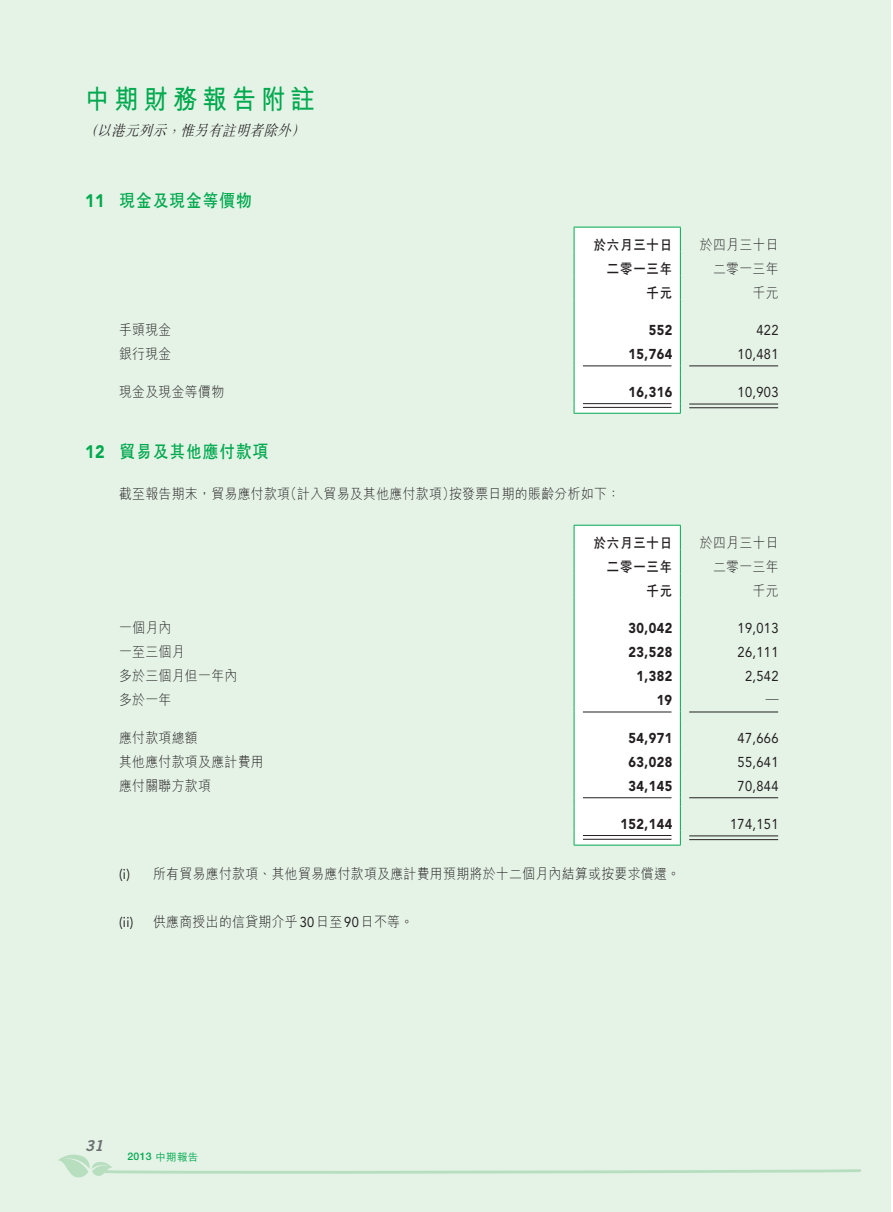
<style>
.page{position:relative;width:893px;height:1212px;background:#fff}
.page>*{position:absolute;margin:0;border:0;box-sizing:border-box;transform-origin:0 0}
.t1{font:700 27px "M Hei HK";letter-spacing:.21em;color:#00a94e;scale:.9 1}
._3__標題{font:700 18px "C Hei 2 HK";letter-spacing:.03em;color:#00a94e;scale:.9 1}
._3__標題-2{font:900 18px "Avenir LT Std";color:#00a94e;scale:.9 1}
.t2{font:italic 300 15px "M Sung HK";color:#231f20;scale:.9 1}
.t3{font:15px "Trade Gothic LT Std Bd 2 Obl";color:#6c6d70}
._1__內文{font:300 14.25px "M Hei HK";letter-spacing:.03em;color:#231f20;scale:.9 1}
._1__內文-2{font:14.25px "Avenir LT Std";letter-spacing:.03em;color:#231f20;scale:.9 1}
._1__內文-3{font:900 14.25px "Avenir LT Std";letter-spacing:.03em;color:#231f20;scale:.9 1}
._1__內文-4{font:700 14.25px "C Hei 2 HK";letter-spacing:.03em;color:#231f20;scale:.9 1}
.t4{font:500 10.5px "Helvetica Neue LT Std";color:#00a94e}
.s1{font-family:"Avenir LT Std";font-weight:400}
.s2{font-family:"M Hei HK"}
</style>
<div class="page">
<div style="left:0;top:0;width:891px;height:1212px;background:#e5f3e7"></div>
<svg style="left:58px;top:1154px;width:803px;height:24px"></svg>
<div style="left:574px;top:227px;width:107px;height:186px;background:#fff"></div>
<hr style="left:574px;top:413px;width:107px;height:1px;background:#00a94e">
<hr style="left:583px;top:365px;width:88px;height:1px;background:#231f20">
<hr style="left:689px;top:365px;width:89px;height:1px;background:#231f20">
<hr style="left:583px;top:403px;width:88px;height:1px;background:#231f20">
<hr style="left:583px;top:407px;width:88px;height:1px;background:#231f20">
<hr style="left:689px;top:404px;width:89px;height:1px;background:#231f20">
<hr style="left:689px;top:407px;width:89px;height:1px;background:#231f20">
<hr style="left:574px;top:845px;width:107px;height:1px;background:#00a94e">
<div style="left:574px;top:525px;width:107px;height:320px;background:#fff"></div>
<hr style="left:583px;top:712px;width:88px;height:1px;background:#231f20">
<hr style="left:689px;top:712px;width:89px;height:1px;background:#231f20">
<hr style="left:583px;top:797px;width:88px;height:1px;background:#231f20">
<hr style="left:689px;top:797px;width:89px;height:1px;background:#231f20">
<hr style="left:583px;top:835px;width:88px;height:1px;background:#231f20">
<hr style="left:583px;top:839px;width:88px;height:1px;background:#231f20">
<hr style="left:689px;top:835px;width:89px;height:1px;background:#231f20">
<hr style="left:689px;top:839px;width:89px;height:1px;background:#231f20">
<h1 class="t1" style="left:85px;top:80px;width:257px">中期財務報告附註</h1>
<p class="t2" style="left:291px;top:120px;width:22px">(</p>
<p class="t2" style="left:180px;top:120px;width:130px">惟另有註明者除外</p>
<p class="t2" style="left:97px;top:120px;width:84px">以港元列示</p>
<p class="t2" style="left:83px;top:120px;width:22px">（</p>
<p class="t2" style="left:166px;top:120px;width:22px">，</p>
<p class="_3__標題-2" style="left:85px;top:190px;width:23px">11</p>
<p class="_3__標題" style="left:119px;top:192px;width:149px">現金及現金等價物</p>
<p class="_1__內文" style="left:119px;top:323px;width:60px">手頭現金</p>
<p class="_1__內文" style="left:119px;top:347px;width:60px">銀行現金</p>
<p class="_1__內文" style="left:119px;top:384px;width:118px">現金及現金等價物</p>
<p class="_1__內文-4" style="left:593px;top:237px;width:89px">於六月三十日</p>
<p class="_1__內文-4" style="left:607px;top:261px;width:74px">二零一三年</p>
<p class="_1__內文-4" style="left:646px;top:285px;width:30px">千元</p>
<p class="_1__內文-3" style="left:649px;top:322px;width:28px">552</p>
<p class="_1__內文-3" style="left:629px;top:346px;width:50px">15,764</p>
<p class="_1__內文-3" style="left:629px;top:383px;width:50px">16,316</p>
<p class="_3__標題-2" style="left:85px;top:441px;width:23px">12</p>
<p class="_3__標題" style="left:119px;top:442px;width:168px">貿易及其他應付款項</p>
<p class="_1__內文" style="left:119px;top:486px;width:192px">截至報告期末，貿易應付款項</p>
<p class="_1__內文" style="left:284px;top:486px;width:192px">（計入貿易及其他應付款項）</p>
<p class="_1__內文" style="left:449px;top:486px;width:192px">按發票日期的賬齡分析如下：</p>
<p class="_1__內文-4" style="left:593px;top:535px;width:89px">於六月三十日</p>
<p class="_1__內文-4" style="left:607px;top:559px;width:74px">二零一三年</p>
<p class="_1__內文-4" style="left:646px;top:583px;width:30px">千元</p>
<p class="_1__內文" style="left:119px;top:621px;width:60px">一個月內</p>
<p class="_1__內文-3" style="left:629px;top:620px;width:50px">30,042</p>
<p class="_1__內文" style="left:119px;top:645px;width:74px">一至三個月</p>
<p class="_1__內文-3" style="left:629px;top:644px;width:50px">23,528</p>
<p class="_1__內文" style="left:119px;top:669px;width:133px">多於三個月但一年內</p>
<p class="_1__內文-3" style="left:637px;top:668px;width:41px">1,382</p>
<p class="_1__內文" style="left:119px;top:693px;width:60px">多於一年</p>
<p class="_1__內文-3" style="left:657px;top:692px;width:19px">19</p>
<p class="_1__內文" style="left:119px;top:730px;width:89px">應付款項總額</p>
<p class="_1__內文-3" style="left:629px;top:729px;width:50px">54,971</p>
<p class="_1__內文" style="left:119px;top:754px;width:162px">其他應付款項及應計費用</p>
<p class="_1__內文-3" style="left:629px;top:753px;width:50px">63,028</p>
<p class="_1__內文" style="left:119px;top:778px;width:104px">應付關聯方款項</p>
<p class="_1__內文-3" style="left:629px;top:777px;width:50px">34,145</p>
<p class="_1__內文-2" style="left:119px;top:866px;width:14px">)i(</p>
<p class="_1__內文-2" style="left:119px;top:914px;width:17px">)i i(</p>
<p class="_1__內文-3" style="left:621px;top:815px;width:59px">152,144</p>
<p class="_1__內文" style="left:153px;top:867px;width:587px">所有貿易應付款項、其他貿易應付款項及應計費用預期將於十二個月內結算或按要求償還。</p>
<p class="_1__內文" style="left:153px;top:915px;width:291px">供應商授出的信貸期介乎<span class="s1">30</span>日至<span class="s1">90</span>日不等。</p>
<p class="_1__內文" style="left:700px;top:237px;width:89px">於四月三十日</p>
<p class="_1__內文" style="left:713px;top:261px;width:74px">二零一三年</p>
<p class="_1__內文" style="left:752px;top:285px;width:30px">千元</p>
<p class="_1__內文-2" style="left:756px;top:322px;width:26px">422</p>
<p class="_1__內文-2" style="left:737px;top:346px;width:47px">10,481</p>
<p class="_1__內文-2" style="left:737px;top:384px;width:47px">10,903</p>
<p class="_1__內文" style="left:700px;top:535px;width:89px">於四月三十日</p>
<p class="_1__內文" style="left:713px;top:559px;width:74px">二零一三年</p>
<p class="_1__內文" style="left:752px;top:583px;width:30px">千元</p>
<p class="_1__內文-2" style="left:737px;top:620px;width:47px">19,013</p>
<p class="_1__內文-2" style="left:737px;top:644px;width:47px">26,111</p>
<p class="_1__內文-2" style="left:745px;top:668px;width:39px">2,542</p>
<p class="_1__內文" style="left:766px;top:693px;width:16px">—</p>
<p class="_1__內文-2" style="left:737px;top:730px;width:47px">47,666</p>
<p class="_1__內文-2" style="left:737px;top:754px;width:47px">55,641</p>
<p class="_1__內文-2" style="left:737px;top:778px;width:47px">70,844</p>
<p class="_1__內文-2" style="left:730px;top:815px;width:55px">174,151</p>
<p class="t3" style="left:85px;top:1136px;width:20px">31</p>
<p class="t4" style="left:127px;top:1150px;width:72px">2013 <span class="s2">中期報告</span></p>
</div>
